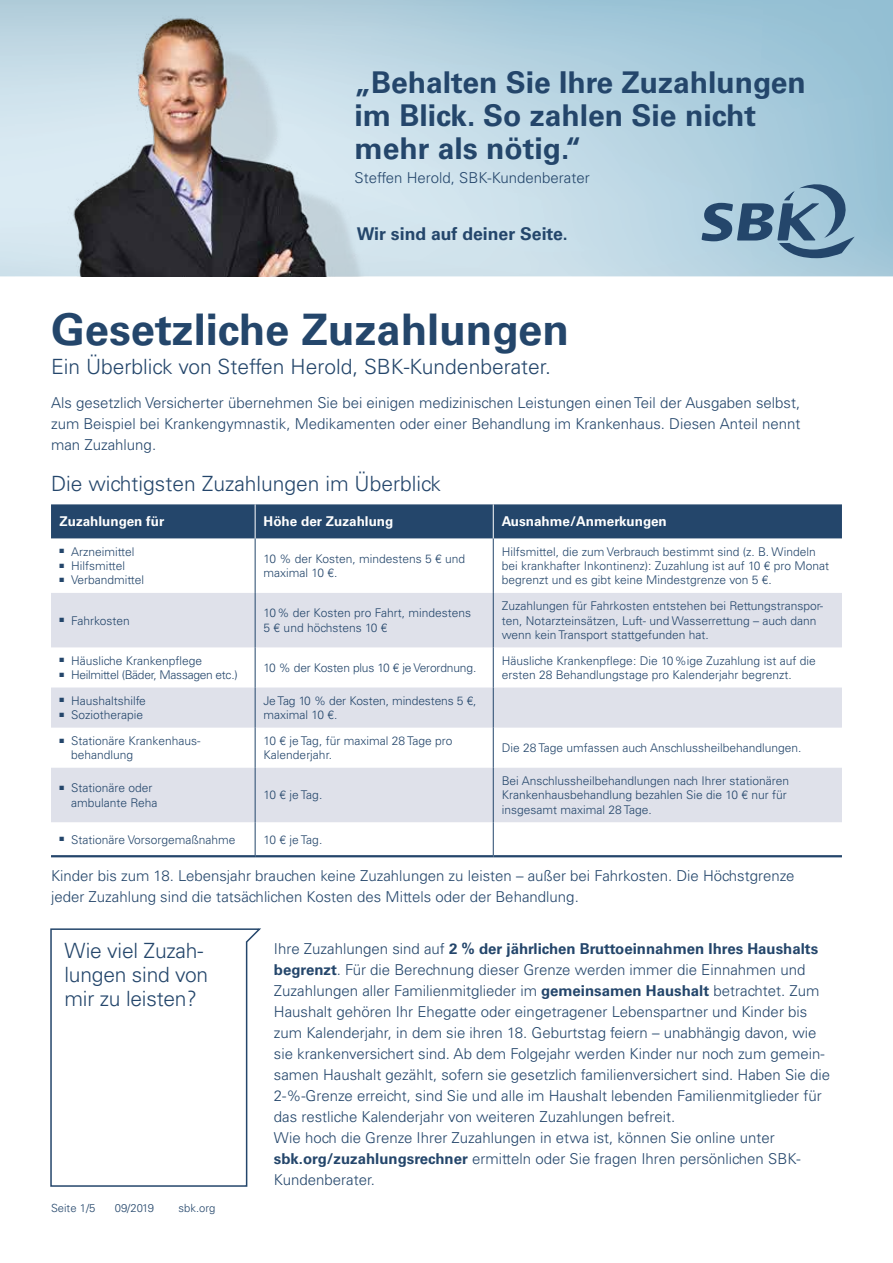
<style>
.page{position:relative;width:893px;height:1263px;background:#fff}
.page>*{position:absolute;margin:0;border:0;box-sizing:border-box;transform-origin:0 0}
.t1{font:700 43.5px "Univers LT Std";color:#24466b}
.t2{font:700 30px/33px "Univers LT Std";color:#24466b}
.t3{font:300 21px/24px "Univers LT Std";color:#24466b}
.t4{font:700 17.55px "Univers LT Std";color:#24466b}
.t5{font:300 15px/21px "Univers LT Std";color:#24466b}
.t6{font:700 13.5px "Univers LT Std";color:#fff}
.t7{font:300 12px/14.4px "Univers LT Std";color:#24466b}
.t8{font:300 12px "Univers LT Std";letter-spacing:-.025em;color:#24466b}
.t9{font:300 11.25px "Univers LT Std";color:#24466b}
.s1{font-weight:700}
</style>
<div class="page">
<img style="left:0;top:0;width:531px;height:276px">
<svg style="left:701px;top:181px;width:154px;height:77px;background:#81a3ba"></svg>
<svg style="left:50px;top:928px;width:211px;height:259px"></svg>
<div style="left:51px;top:504px;width:791px;height:34px;background:#24466b"></div>
<svg style="left:51px;top:593px;width:791px;height:229px;fill:#dfe1ea"></svg>
<hr style="left:255px;top:538px;width:1px;height:55px;background:#24466b">
<hr style="left:493px;top:538px;width:1px;height:55px;background:#24466b">
<hr style="left:255px;top:593px;width:1px;height:54px;background:#24466b">
<hr style="left:493px;top:593px;width:1px;height:54px;background:#24466b">
<hr style="left:255px;top:647px;width:1px;height:40px;background:#24466b">
<hr style="left:493px;top:647px;width:1px;height:40px;background:#24466b">
<hr style="left:255px;top:687px;width:1px;height:41px;background:#24466b">
<hr style="left:493px;top:687px;width:1px;height:41px;background:#24466b">
<hr style="left:255px;top:728px;width:1px;height:40px;background:#24466b">
<hr style="left:493px;top:728px;width:1px;height:40px;background:#24466b">
<hr style="left:255px;top:768px;width:1px;height:54px;background:#24466b">
<hr style="left:493px;top:768px;width:1px;height:54px;background:#24466b">
<hr style="left:255px;top:822px;width:1px;height:33px;background:#24466b">
<hr style="left:493px;top:822px;width:1px;height:33px;background:#24466b">
<hr style="left:51px;top:855px;width:204px;height:2px;background:#24466b">
<hr style="left:255px;top:855px;width:238px;height:2px;background:#24466b">
<hr style="left:493px;top:855px;width:349px;height:2px;background:#24466b">
<hr style="left:255px;top:504px;width:1px;height:34px;background:#fff">
<hr style="left:493px;top:504px;width:1px;height:34px;background:#fff">
<h2 class="t2" style="left:355px;top:66px;width:453px">„Behalten Sie Ihre Zuzahlungen im Blick. So zahlen Sie nicht mehr als nötig.“</h2>
<p class="t5" style="left:355px;top:167px;width:237px">Steffen Herold, SBK-Kundenberater</p>
<p class="t4" style="left:357px;top:224px;width:213px">Wir sind auf deiner Seite.</p>
<h1 class="t1" style="left:51px;top:304px;width:519px">Gesetzliche Zuzahlungen</h1>
<h3 class="t3" style="left:51px;top:355px;width:502px">Ein Überblick von Steffen Herold, SBK-Kundenberater.</h3>
<p class="t5" style="left:51px;top:392px;width:751px;text-align:justify">Als gesetzlich Versicherter übernehmen Sie bei einigen medizinischen Leistungen einen Teil der Ausgaben selbst, zum Beispiel bei Krankengymnastik, Medikamenten oder einer Behandlung im Krankenhaus. Diesen Anteil nennt man Zuzahlung.</p>
<h3 class="t3" style="left:51px;top:472px;width:391px">Die wichtigsten Zuzahlungen im Überblick</h3>
<p class="t6" style="left:60px;top:514px;width:106px">Zuzahlungen für</p>
<p class="t6" style="left:264px;top:514px;width:131px">Höhe der Zuzahlung</p>
<p class="t6" style="left:502px;top:514px;width:167px">Ausnahme/Anmerkungen</p>
<p class="t7" style="left:60px;top:544px;width:77px">■ Arzneimittel</p>
<p class="t7" style="left:60px;top:559px;width:67px">■ Hilfsmittel</p>
<p class="t7" style="left:60px;top:573px;width:86px">■ Verbandmittel</p>
<p class="t7" style="left:264px;top:551px;width:203px">10 % der Kosten, mindestens 5 € und maximal 10 €.</p>
<p class="t7" style="left:502px;top:544px;width:329px">Hilfsmittel, die zum Verbrauch bestimmt sind (z. B. Windeln bei krankhafter Inkontinenz): Zuzahlung ist auf 10 € pro Monat begrenzt und es gibt keine Mindestgrenze von 5 €.</p>
<p class="t7" style="left:60px;top:613px;width:72px">■ Fahrkosten</p>
<p class="t7" style="left:264px;top:606px;width:209px">10% der Kosten pro Fahrt, mindestens<br>5 € und höchstens 10 €</p>
<p class="t7" style="left:502px;top:599px;width:323px">Zuzahlungen für Fahrkosten entstehen bei Rettungstranspor&shy;ten, Notarzteinsätzen, Luft- und Wasserrettung – auch dann wenn kein Transport stattgefunden hat.</p>
<p class="t7" style="left:60px;top:653px;width:144px">■ Häusliche Krankenpflege</p>
<p class="t8" style="left:60px;top:667px;width:180px">■ Heilmittel (Bäder, Massagen etc.)</p>
<p class="t7" style="left:264px;top:660px;width:214px">10 % der Kosten plus 10 € je Verordnung.</p>
<p class="t7" style="left:502px;top:653px;width:315px">Häusliche Krankenpflege: Die 10%ige Zuzahlung ist auf die ersten 28 Behandlungstage pro Kalenderjahr begrenzt.</p>
<p class="t7" style="left:60px;top:693px;width:88px">■ Haushaltshilfe</p>
<p class="t7" style="left:60px;top:708px;width:85px">■ Soziotherapie</p>
<p class="t7" style="left:264px;top:693px;width:214px">Je Tag 10 % der Kosten, mindestens 5 €, maximal 10 €.</p>
<p class="t7" style="left:71px;top:733px;width:131px;text-indent:-11px">■ Stationäre Krankenhaus&shy;behandlung</p>
<p class="t7" style="left:264px;top:733px;width:190px">10 € je Tag, für maximal 28 Tage pro<br>Kalenderjahr.</p>
<p class="t7" style="left:502px;top:740px;width:301px">Die 28 Tage umfassen auch Anschlussheilbehandlungen.</p>
<p class="t7" style="left:71px;top:781px;width:88px;text-indent:-11px">■ Stationäre oder ambulante Reha</p>
<p class="t7" style="left:264px;top:788px;width:60px">10 € je Tag.</p>
<p class="t7" style="left:502px;top:773px;width:289px">Bei Anschlussheilbehandlungen nach Ihrer stationären<br>Krankenhausbehandlung bezahlen Sie die 10 € nur für insgesamt maximal 28 Tage.</p>
<p class="t7" style="left:60px;top:832px;width:177px">■ Stationäre Vorsorgemaßnahme</p>
<p class="t7" style="left:264px;top:832px;width:60px">10 € je Tag.</p>
<p class="t5" style="left:51px;top:865px;width:745px">Kinder bis zum 18. Lebensjahr brauchen keine Zuzahlungen zu leisten – außer bei Fahrkosten. Die Höchstgrenze jeder Zuzahlung sind die tatsächlichen Kosten des Mittels oder der Behandlung.</p>
<h3 class="t3" style="left:65px;top:938px;width:145px">Wie viel Zuzah&shy;lungen sind von mir zu leisten?</h3>
<p class="t9" style="left:51px;top:1201px;width:46px">Seite 1/5</p>
<p class="t9" style="left:115px;top:1201px;width:41px">09/2019</p>
<p class="t9" style="left:179px;top:1201px;width:38px">sbk.org</p>
<p class="t5" style="left:274px;top:938px;width:558px">Ihre Zuzahlungen sind auf <span class="s1">2 % der jährlichen Bruttoeinnahmen Ihres Haushalts begrenzt</span>. Für die Berechnung dieser Grenze werden immer die Einnahmen und Zuzahlungen aller Familienmitglieder im <span class="s1">gemeinsamen Haushalt</span> betrachtet. Zum Haushalt gehören Ihr Ehegatte oder eingetragener Lebenspartner und Kinder bis zum Kalenderjahr, in dem sie ihren 18. Geburtstag feiern – unabhängig davon, wie sie krankenversichert sind. Ab dem Folgejahr werden Kinder nur noch zum gemein&shy;samen Haushalt gezählt, sofern sie gesetzlich familienversichert sind. Haben Sie die 2-%-Grenze erreicht, sind Sie und alle im Haushalt lebenden Familienmitglieder für das restliche Kalenderjahr von weiteren Zuzahlungen befreit.<br>Wie hoch die Grenze Ihrer Zuzahlungen in etwa ist, können Sie online unter <span class="s1">sbk.org/zuzahlungsrechner</span> ermitteln oder Sie fragen Ihren persönlichen SBK-Kundenberater.</p>
</div>
